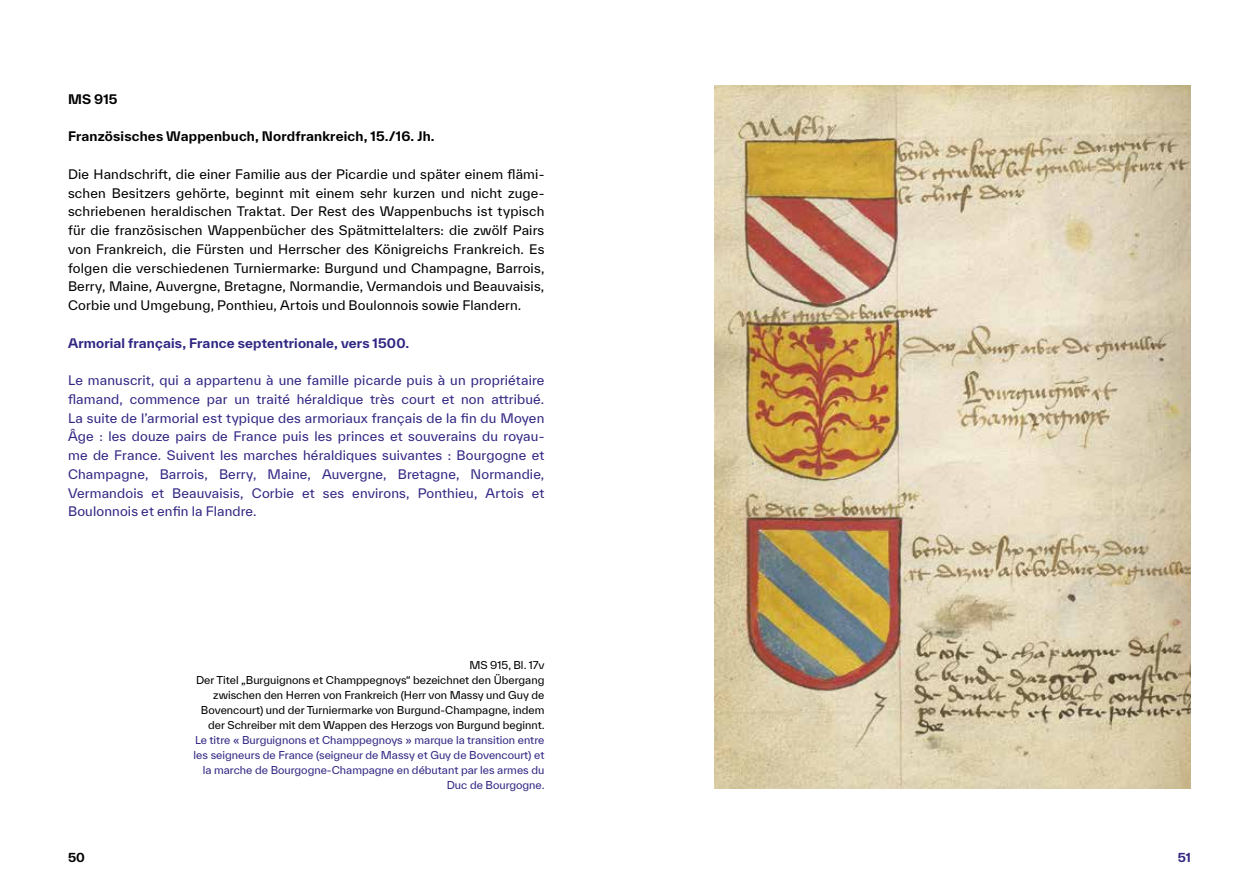
<style>
.page{position:relative;width:1259px;height:893px;background:#fff}
.page>*{position:absolute;margin:0;border:0;box-sizing:border-box;transform-origin:0 0}
.t1{font:12.75px/18.8px "TWK Everett";letter-spacing:.015em;color:#000;text-align:justify}
.t2{font:12.75px/18.8px "TWK Everett";letter-spacing:.01em;color:#312783;text-align:justify}
.t3{font:700 12.75px "TWK Everett";letter-spacing:.015em;color:#000}
.t4{font:700 12.75px "TWK Everett";letter-spacing:.015em;color:#312783}
.t5{font:700 12px "TWK Everett";color:#000}
.t6{font:700 12px "TWK Everett";color:#312783}
.t7{font:10.5px/15px "TWK Everett";color:#000;text-align:right}
.t8{font:10.5px/15px "TWK Everett";color:#312783;text-align:right}
</style>
<div class="page">
<img style="left:714px;top:85px;width:477px;height:704px">
<p class="t3" style="left:68px;top:90px;width:51px">MS 915</p>
<p class="t3" style="left:68px;top:127px;width:368px">Französisches Wappenbuch, Nordfrankreich, 15./16. Jh.</p>
<p class="t1" style="left:68px;top:164px;width:478px">Die Handschrift, die einer Familie aus der Picardie und später einem flämi&shy;schen Besitzers gehörte, beginnt mit einem sehr kurzen und nicht zuge&shy;schriebenen heraldischen Traktat. Der Rest des Wappenbuchs ist typisch für die französischen Wappenbücher des Spätmittelalters: die zwölf Pairs von Frankreich, die Fürsten und Herrscher des Königreichs Frankreich. Es folgen die verschiedenen Turniermarke: Burgund und Champagne, Barrois, Berry, Maine, Auvergne, Bretagne, Normandie, Vermandois und Beauvaisis, Corbie und Umgebung, Ponthieu, Artois und Boulonnois sowie Flandern.</p>
<p class="t4" style="left:68px;top:334px;width:343px">Armorial français, France septentrionale, vers 1500.</p>
<p class="t2" style="left:68px;top:371px;width:478px">Le manuscrit, qui a appartenu à une famille picarde puis à un propriétaire flamand, commence par un traité héraldique très court et non attribué.<br>La suite de l’armorial est typique des armoriaux français de la fin du Moyen Âge : les douze pairs de France puis les princes et souverains du royau&shy;me de France. Suivent les marches héraldiques suivantes : Bourgogne et Champagne, Barrois, Berry, Maine, Auvergne, Bretagne, Normandie, Vermandois et Beauvaisis, Corbie et ses environs, Ponthieu, Artois et Boulonnois et enfin la Flandre.</p>
<p class="t7" style="left:196px;top:657px;width:350px">MS 915, Bl. 17v<br>Der Titel „Burguignons et Champpegnoys“ bezeichnet den Übergang zwischen den Herren von Frankreich (Herr von Massy und Guy de Bovencourt) und der Turniermarke von Burgund-Champagne, indem der Schreiber mit dem Wappen des Herzogs von Burgund beginnt.</p>
<p class="t8" style="left:194px;top:732px;width:352px">Le titre « Burguignons et Champpegnoys » marque la transition entre les seigneurs de France (seigneur de Massy et Guy de Bovencourt) et la marche de Bourgogne-Champagne en débutant par les armes du Duc de Bourgogne.</p>
<p class="t5" style="left:68px;top:849px;width:18px">50</p>
<p class="t6" style="left:1177px;top:849px;width:15px">51</p>
</div>
